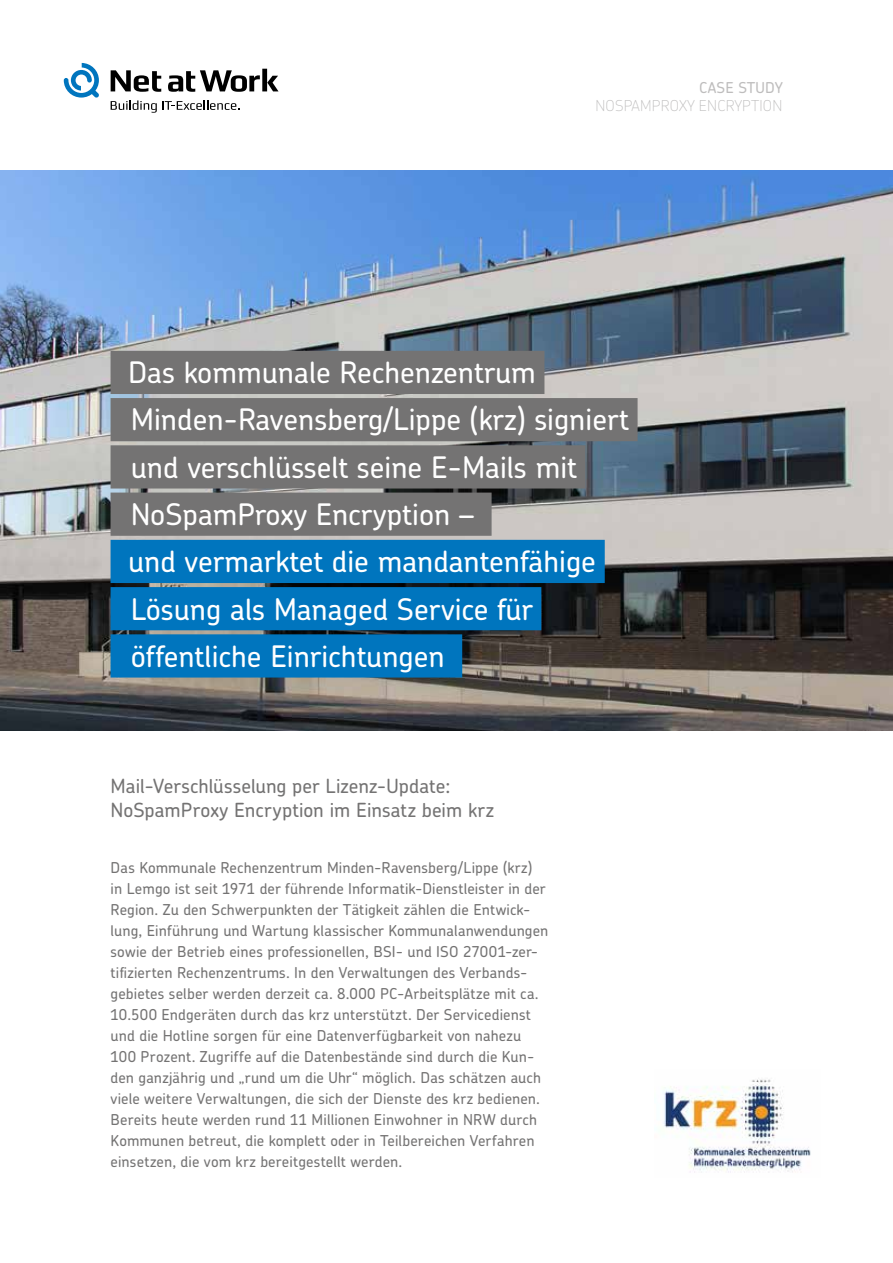
<style>
.page{position:relative;width:893px;height:1263px;background:#fff}
.page>*{position:absolute;margin:0;border:0;box-sizing:border-box;transform-origin:0 0}
.t1{font:500 29.7px/47.2px "Chevin Std";color:#fff}
.t2{font:500 19.5px/24px "Chevin Std";color:#747373}
.t3{font:500 15px/21px "Chevin Pro";letter-spacing:.01em;color:#747373}
.t4{font:100 15px "Chevin Pro";letter-spacing:.015em;color:#bebdbd}
.t5{font:500 15px "Chevin Pro";letter-spacing:.015em;color:#bebdbd}
</style>
<div class="page">
<img style="left:0;top:170px;width:893px;height:560px">
<div style="left:111px;top:351px;width:433px;height:43px;background:#747373"></div>
<div style="left:111px;top:398px;width:527px;height:43px;background:#747373"></div>
<div style="left:111px;top:445px;width:474px;height:43px;background:#747373"></div>
<div style="left:111px;top:493px;width:381px;height:43px;background:#747373"></div>
<div style="left:111px;top:540px;width:494px;height:43px;background:#0075be"></div>
<div style="left:111px;top:587px;width:430px;height:43px;background:#0075be"></div>
<div style="left:111px;top:634px;width:351px;height:43px;background:#0075be"></div>
<svg style="left:111px;top:100px;width:129px;height:13px"></svg>
<svg style="left:111px;top:70px;width:50px;height:22px"></svg>
<svg style="left:168px;top:69px;width:111px;height:23px"></svg>
<svg style="left:64px;top:63px;width:35px;height:35px"></svg>
<img style="left:663px;top:1078px;width:148px;height:95px">
<p class="t5" style="left:699px;top:78px;width:85px">CASE STUDY</p>
<p class="t4" style="left:595px;top:96px;width:188px">NOSPAMPROXY ENCRYPTION</p>
<h1 class="t1" style="left:128px;top:348px;width:503px">Das kommunale Rechenzentrum<br>Minden-Ravensberg/Lippe (krz) signiert und verschlüsselt seine E-Mails mit<br>NoSpamProxy Encryption –<br>und vermarktet die mandantenfähige<br>Lösung als Managed Service für öffentliche Einrichtungen</h1>
<h2 class="t2" style="left:111px;top:773px;width:385px">Mail-Verschlüsselung per Lizenz-Update:<br>NoSpamProxy Encryption im Einsatz beim krz</h2>
<p class="t3" style="left:111px;top:857px;width:439px">Das Kommunale Rechenzentrum Minden-Ravensberg/Lippe (krz)<br>in Lemgo ist seit 1971 der führende Informatik-Dienstleister in der Region. Zu den Schwerpunkten der Tätigkeit zählen die Entwick&shy;lung, Einführung und Wartung klassischer Kommunalanwendungen sowie der Betrieb eines professionellen, BSI- und ISO 27001-zer&shy;tifizierten Rechenzentrums. In den Verwaltungen des Verbands&shy;gebietes selber werden derzeit ca. 8.000 PC-Arbeitsplätze mit ca.<br>10.500 Endgeräten durch das krz unterstützt. Der Servicedienst und die Hotline sorgen für eine Datenverfügbarkeit von nahezu 100 Prozent. Zugriffe auf die Datenbestände sind durch die Kun&shy;den ganzjährig und „rund um die Uhr“ möglich. Das schätzen auch viele weitere Verwaltungen, die sich der Dienste des krz bedienen.<br>Bereits heute werden rund 11 Millionen Einwohner in NRW durch Kommunen betreut, die komplett oder in Teilbereichen Verfahren einsetzen, die vom krz bereitgestellt werden.</p>
</div>
